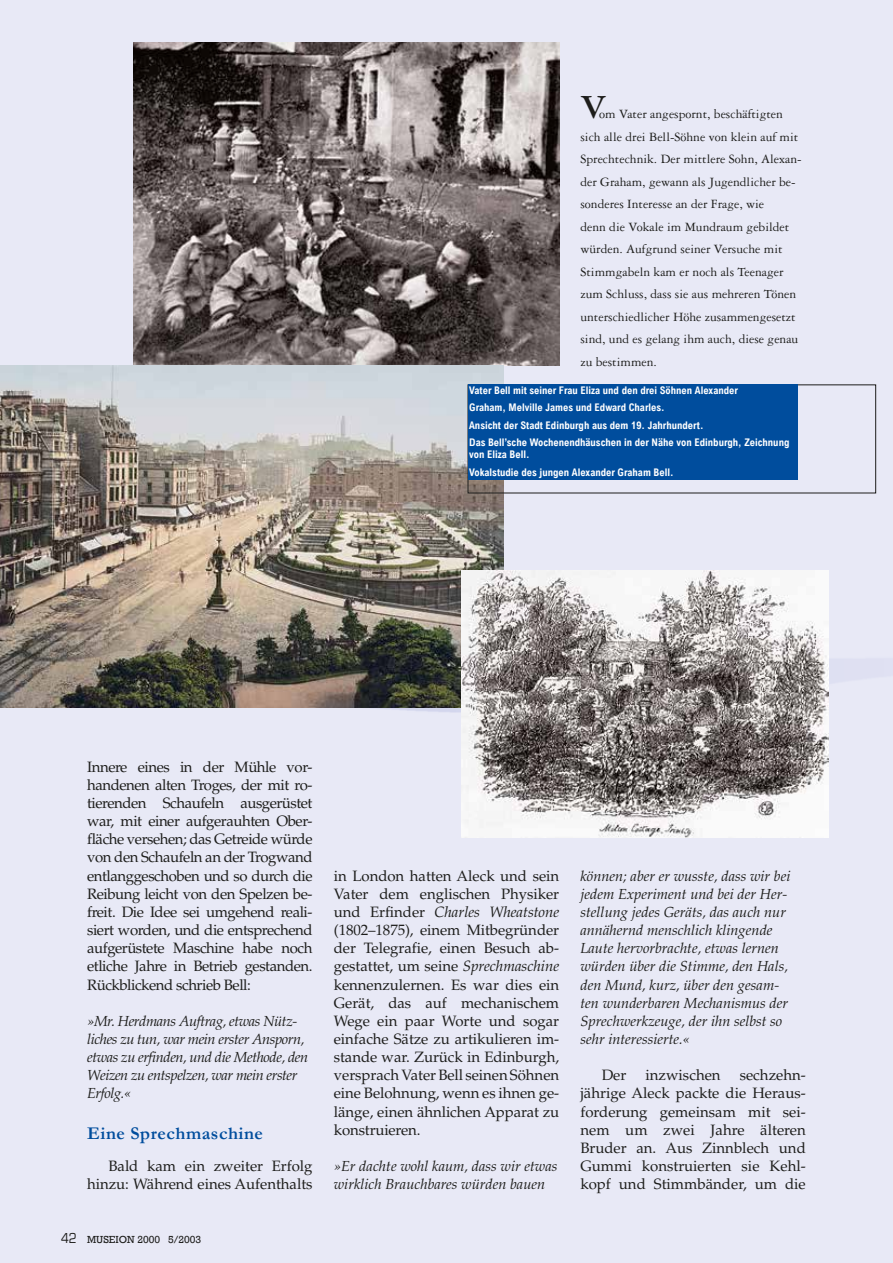
<style>
.page{position:relative;width:893px;height:1263px;background:#e8e9f6}
.page>*{position:absolute;margin:0;border:0;box-sizing:border-box;transform-origin:0 0}
.bildverweis_2003_5_M{font:700 36px "Garamond 3 LT Std";color:#1d1d1b}
.untertitel_2003_5_MA{font:700 18px "Garamond";letter-spacing:.03em;color:#004d9d}
.body_txt_2003_5_MA3{font:15px/18.1px "Palatino LT Std";letter-spacing:-.005em;color:#1d1d1b;text-align:justify}
.vers_2003_5_MA3_indd{font:italic 14.55px/18.1px "Palatino LT Std";color:#1d1d1b}
.vers_2003_5_MA3_indd-2{font:italic 14.55px/18.1px "Palatino LT Std";letter-spacing:-.03em;color:#1d1d1b}
.bildverweis_2003_5_M-2{font:13.5px/22.5px "Garamond 3 LT Std";color:#1d1d1b}
.bildverweis_2_2003_5{font:700 10.5px/12px "Arial Nova Cond";color:#fff}
.fusszeile_2003_5_MA3{font:10.5px "Rockwell";color:#1d1d1b}
.s1{font-family:"Eurostile Con";font-size:15px}
.s2{font-style:italic}
</style>
<div class="page">
<img style="left:134px;top:43px;width:425px;height:323px">
<img style="left:0;top:366px;width:503px;height:341px">
<img style="left:462px;top:570px;width:367px;height:268px">
<div style="left:468px;top:385px;width:329px;height:95px;background:#004d9d"></div>
<p class="bildverweis_2003_5_M" style="left:580px;top:88px;width:27px">V</p>
<p class="bildverweis_2003_5_M-2" style="left:580px;top:103px;width:223px;text-indent:19px">om Vater angespornt, beschäftigten sich alle drei Bell-Söhne von klein auf mit Sprechtechnik. Der mittlere Sohn, Alexan&shy;der Graham, gewann als Jugendlicher be&shy;sonderes Interesse an der Frage, wie<br>denn die Vokale im Mundraum gebildet würden. Aufgrund seiner Versuche mit Stimmgabeln kam er noch als Teenager zum Schluss, dass sie aus mehreren Tönen unterschiedlicher Höhe zusammengesetzt sind, und es gelang ihm auch, diese genau zu bestimmen.</p>
<p class="bildverweis_2_2003_5" style="left:469px;top:384px;width:270px">Vater Bell mit seiner Frau Eliza und den drei Söhnen Alexander</p>
<p class="bildverweis_2_2003_5" style="left:469px;top:401px;width:197px">Graham, Melville James und Edward Charles.</p>
<p class="bildverweis_2_2003_5" style="left:469px;top:419px;width:236px">Ansicht der Stadt Edinburgh aus dem 19. Jahrhundert.</p>
<p class="bildverweis_2_2003_5" style="left:469px;top:436px;width:322px">Das Bell’sche Wochenendhäuschen in der Nähe von Edinburgh, Zeichnung von Eliza Bell.</p>
<p class="bildverweis_2_2003_5" style="left:469px;top:466px;width:206px">Vokalstudie des jungen Alexander Graham Bell.</p>
<p class="body_txt_2003_5_MA3" style="left:87px;top:758px;width:227px">Innere eines in der Mühle vor&shy;handenen alten Troges, der mit ro&shy;tierenden Schaufeln ausgerüstet war, mit einer aufgerauhten Ober&shy;fläche versehen; das Getreide würde von den Schaufeln an der Trogwand entlanggeschoben und so durch die Reibung leicht von den Spelzen be&shy;freit. Die Idee sei umgehend reali&shy;siert worden, und die entsprechend aufgerüstete Maschine habe noch etliche Jahre in Betrieb gestanden.<br>Rückblickend schrieb Bell:</p>
<p class="vers_2003_5_MA3_indd-2" style="left:87px;top:1012px;width:223px">»Mr. Herdmans Auftrag, etwas Nütz&shy;liches zu tun, war mein erster Ansporn, etwas zu erfinden, und die Methode, den<br>Weizen zu entspelzen, war mein erster<br>Erfolg.«</p>
<p class="untertitel_2003_5_MA" style="left:87px;top:1121px;width:177px">Eine Sprechmaschine</p>
<p class="body_txt_2003_5_MA3" style="left:87px;top:1157px;width:227px;text-align:right">Bald kam ein zweiter Erfolg hinzu: Während eines Aufenthalts</p>
<p class="fusszeile_2003_5_MA3" style="left:61px;top:1233px;width:142px"><span class="s1">42</span> MUSEION 2000 5/2003</p>
<p class="body_txt_2003_5_MA3" style="left:334px;top:867px;width:227px">in London hatten Aleck und sein Vater dem englischen Physiker und Erfinder <span class="s2">Charles Wheatstone </span>(1802–1875), einem Mitbegründer der Telegrafie, einen Besuch ab&shy;gestattet, um seine <span class="s2">Sprechmaschine </span>kennenzulernen. Es war dies ein Gerät, das auf mechanischem Wege ein paar Worte und sogar einfache Sätze zu artikulieren im&shy;stande war. Zurück in Edinburgh, versprach Vater Bell seinen Söhnen eine Belohnung, wenn es ihnen ge&shy;länge, einen ähnlichen Apparat zu konstruieren.</p>
<p class="vers_2003_5_MA3_indd" style="left:334px;top:1157px;width:225px">»Er dachte wohl kaum, dass wir etwas wirklich Brauchbares würden bauen</p>
<p class="vers_2003_5_MA3_indd" style="left:580px;top:867px;width:211px">können; aber er wusste, dass wir bei jedem Experiment und bei der Her&shy;stellung jedes Geräts, das auch nur annähernd menschlich klingende<br>Laute hervorbrachte, etwas lernen würden über die Stimme, den Hals, den Mund, kurz, über den gesam&shy;ten wunderbaren Mechanismus der<br>Sprechwerkzeuge, der ihn selbst so sehr interessierte.«</p>
<p class="body_txt_2003_5_MA3" style="left:602px;top:1066px;width:26px">Der</p>
<p class="body_txt_2003_5_MA3" style="left:645px;top:1066px;width:77px">inzwischen</p>
<p class="body_txt_2003_5_MA3" style="left:580px;top:1066px;width:227px;text-indent:159px">sechzehn&shy;jährige Aleck packte die Heraus&shy;forderung gemeinsam mit sei&shy;nem um zwei Jahre älteren Bruder an. Aus Zinnblech und Gummi konstruierten sie Kehl&shy;kopf und Stimmbänder, um die</p>
</div>
